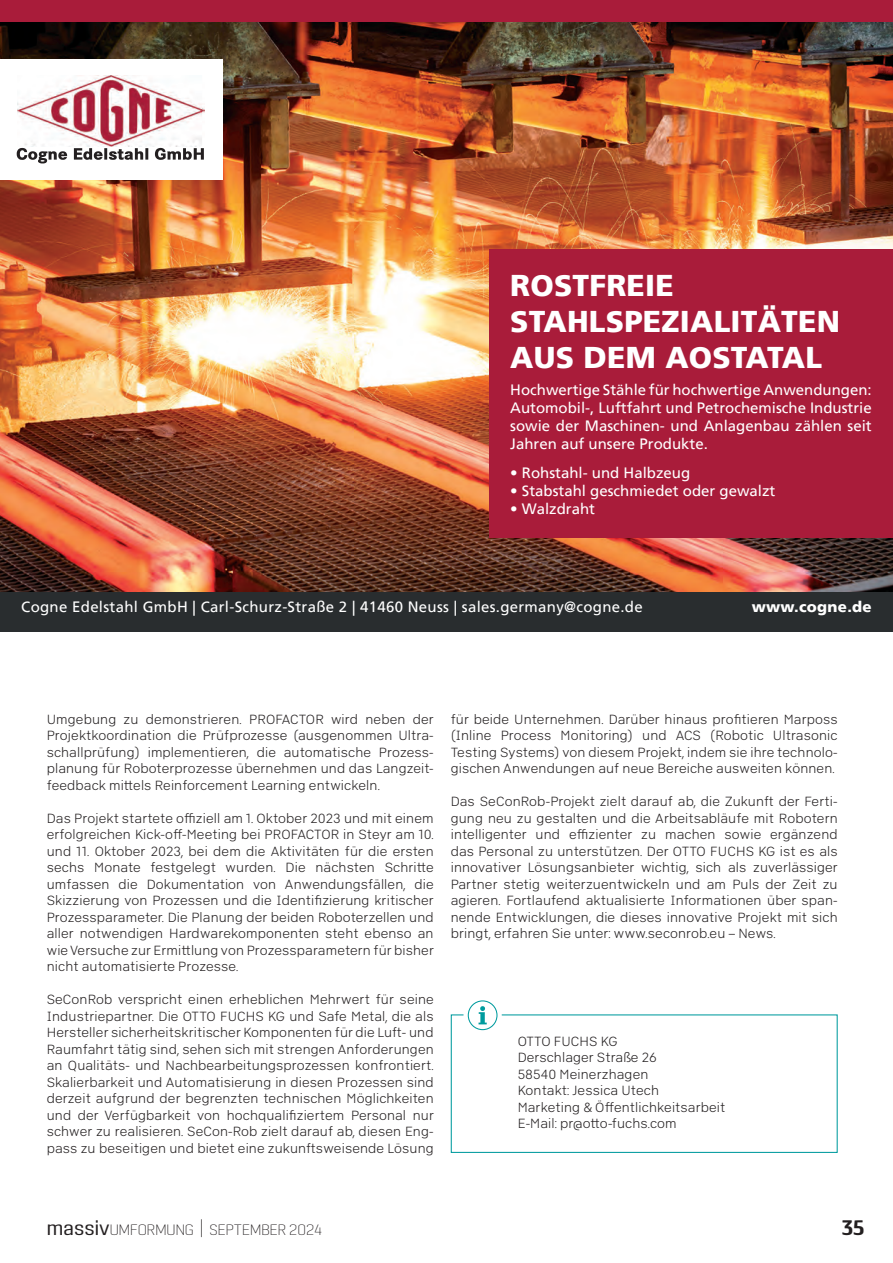
<style>
.page{position:relative;width:893px;height:1263px;background:#fff}
.page>*{position:absolute;margin:0;border:0;box-sizing:border-box;transform-origin:0 0}
.t1{font:900 30px/36px "Frutiger LT";letter-spacing:.005em;color:#fff}
.t2{font:700 21px "Pancetta Pro";color:#231f20}
.t3{font:15px/18px "Frutiger LT";color:#fff;text-align:justify}
.t4{font:15px "Frutiger LT";letter-spacing:.02em;color:#fff}
.t5{font:200 15px "Pancetta Pro";color:#231f20}
.t6{font:900 15px "Frutiger LT";letter-spacing:.02em;color:#fff}
.Fließtext{font:13.5px/16.5px "Abitare Sans 100 wt";letter-spacing:.01em;color:#231f20;text-align:justify}
.Kastentext_Adresse{font:13.5px "Abitare Sans 100 wt";letter-spacing:.01em;color:#231f20}
.s1{font-weight:400;font-size:21px}
.s2{font-size:21px}
</style>
<div class="page">
<div style="left:451px;top:1014px;width:387px;height:139px;border:1px solid #009b9e"></div>
<div style="left:463px;top:996px;width:39px;height:38px;background:#fff;border-radius:50%"></div>
<div style="left:468px;top:1000px;width:29px;height:30px;border:1px solid #009b9e;border-radius:50%"></div>
<svg style="left:479px;top:1006px;width:8px;height:18px"></svg>
<img style="left:0;top:21px;width:893px;height:571px">
<div style="left:0;top:0;width:893px;height:21px;background:#a91c3a"></div>
<div style="left:0;top:592px;width:893px;height:39px;background:#292d2f"></div>
<div style="left:489px;top:249px;width:404px;height:288px;background:#a91c3a"></div>
<div style="left:0;top:60px;width:222px;height:120px;background:#fff"></div>
<img style="left:17px;top:76px;width:188px;height:71px">
<svg style="left:17px;top:148px;width:187px;height:15px"></svg>
<h1 class="t1" style="left:510px;top:267px;width:331px">ROSTFREIE<br>STAHLSPEZIALITÄTEN<br>AUS DEM AOSTATAL</h1>
<p class="t3" style="left:510px;top:381px;width:363px">Hochwertige Stähle für hochwertige Anwendungen:<br>Automobil-, Luftfahrt und Petrochemische Industrie sowie der Maschinen- und Anlagenbau zählen seit Jahren auf unsere Produkte.</p>
<p class="t3" style="left:510px;top:463px;width:182px">• Rohstahl- und Halbzeug</p>
<p class="t3" style="left:510px;top:481px;width:267px">• Stabstahl geschmiedet oder gewalzt</p>
<p class="t3" style="left:510px;top:499px;width:86px">• Walzdraht</p>
<p class="t4" style="left:21px;top:598px;width:623px">Cogne Edelstahl GmbH | Carl-Schurz-Straße 2 | 41460 Neuss | sales.germany@cogne.de</p>
<p class="t6" style="left:752px;top:598px;width:122px">www.cogne.de</p>
<p class="Fließtext" style="left:47px;top:711px;width:389px">Umgebung zu demonstrieren. PROFACTOR wird neben der Projektkoordination die Prüfprozesse (ausgenommen Ultra&shy;schallprüfung) implementieren, die automatische Prozess&shy;planung für Roboterprozesse übernehmen und das Langzeit&shy;feedback mittels Reinforcement Learning entwickeln.</p>
<p class="Fließtext" style="left:47px;top:810px;width:389px">Das Projekt startete offiziell am 1. Oktober 2023 und mit einem erfolgreichen Kick-off-Meeting bei PROFACTOR in Steyr am 10. und 11. Oktober 2023, bei dem die Aktivitäten für die ersten sechs Monate festgelegt wurden. Die nächsten Schritte umfassen die Dokumentation von Anwendungsfällen, die Skizzierung von Prozessen und die Identifizierung kritischer Prozessparameter. Die Planung der beiden Roboterzellen und aller notwendigen Hardwarekomponenten steht ebenso an wie Versuche zur Ermit-tlung von Prozessparametern für bisher nicht automatisierte Prozesse.</p>
<p class="Fließtext" style="left:47px;top:991px;width:389px">SeConRob verspricht einen erheblichen Mehrwert für seine Industriepartner. Die OTTO FUCHS KG und Safe Metal, die als Hersteller sicherheitskritischer Komponenten für die Luft- und Raumfahrt tätig sind, sehen sich mit strengen Anforderungen an Qualitäts- und Nachbearbeitungsprozessen konfrontiert.<br>Skalierbarkeit und Automatisierung in diesen Prozessen sind derzeit aufgrund der begrenzten technischen Möglichkeiten und der Verfügbarkeit von hochqualifiziertem Personal nur schwer zu realisieren. SeCon-Rob zielt darauf ab, diesen Eng&shy;pass zu beseitigen und bietet eine zukunftsweisende Lösung</p>
<p class="Fließtext" style="left:451px;top:711px;width:388px">für beide Unternehmen. Darüber hinaus profitieren Marposs (Inline Process Monitoring) und ACS (Robotic Ultrasonic Testing Systems) von diesem Projekt, indem sie ihre technolo&shy;gischen Anwendungen auf neue Bereiche ausweiten können.</p>
<p class="Fließtext" style="left:451px;top:793px;width:389px">Das SeConRob-Projekt zielt darauf ab, die Zukunft der Ferti&shy;gung neu zu gestalten und die Arbeitsabläufe mit Robotern intelligenter und effizienter zu machen sowie ergänzend das Personal zu unterstützen. Der OTTO FUCHS KG ist es als innovativer Lösungsanbieter wichtig, sich als zuverlässiger Partner stetig weiterzuentwickeln und am Puls der Zeit zu agieren. Fortlaufend aktualisierte Informationen über span&shy;nende Entwicklungen, die dieses innovative Projekt mit sich bringt, erfahren Sie unter: www.seconrob.eu – News.</p>
<p class="Kastentext_Adresse" style="left:518px;top:1033px;width:102px">OTTO FUCHS KG</p>
<p class="Kastentext_Adresse" style="left:518px;top:1050px;width:140px">Derschlager Straße 26</p>
<p class="Kastentext_Adresse" style="left:518px;top:1066px;width:132px">58540 Meinerzhagen</p>
<p class="Kastentext_Adresse" style="left:518px;top:1083px;width:143px">Kontakt: Jessica Utech</p>
<p class="Kastentext_Adresse" style="left:518px;top:1099px;width:209px">Marketing &amp; Öffentlichkeitsarbeit</p>
<p class="Kastentext_Adresse" style="left:518px;top:1116px;width:160px">E-Mail: pr@otto-fuchs.com</p>
<p class="t5" style="left:47px;top:1222px;width:277px"><span class="s1">massiv</span>UMFORMUNG <span class="s2">|</span> SEPTEMBER 2024</p>
<h2 class="t2" style="left:842px;top:1216px;width:24px">35</h2>
</div>
